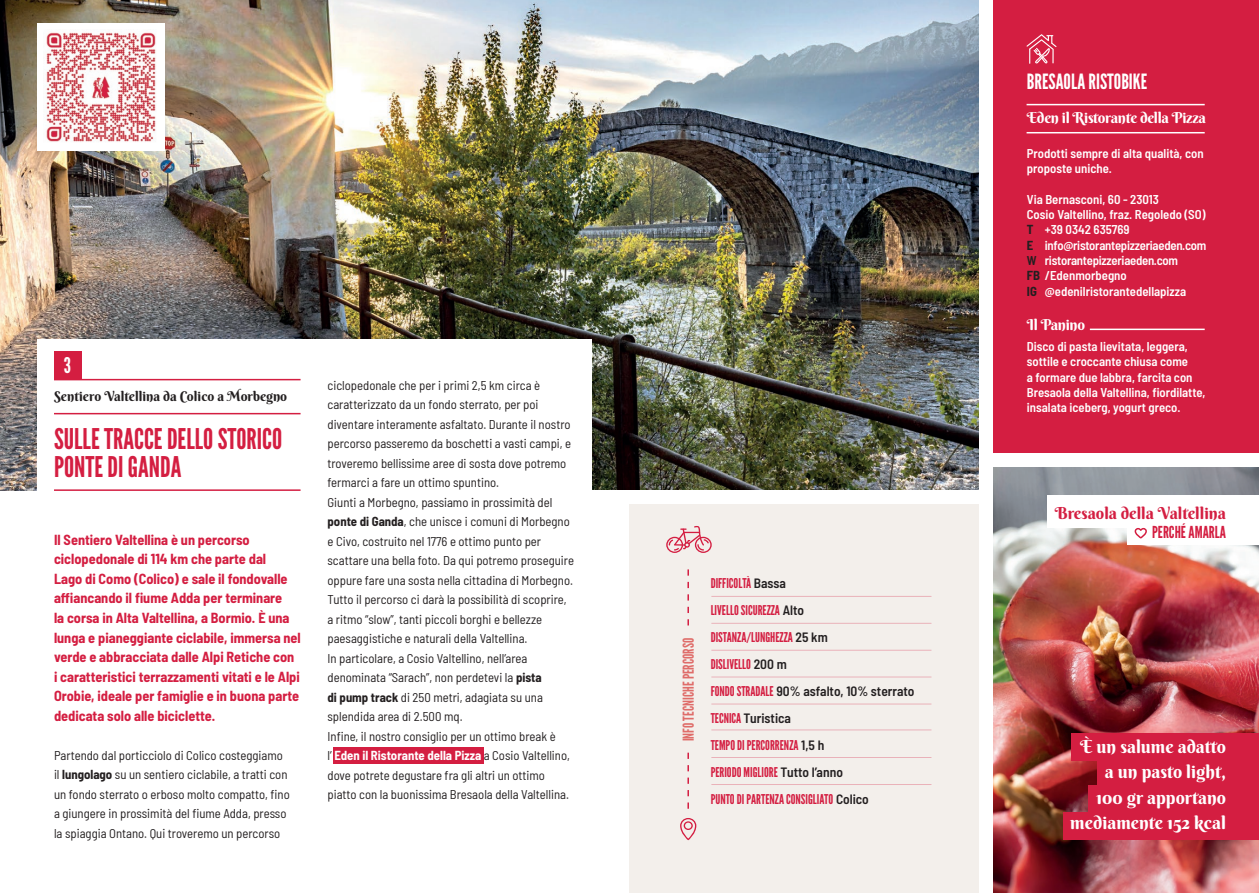
<style>
.page{position:relative;width:1259px;height:893px;background:#fff}
.page>*{position:absolute;margin:0;border:0;box-sizing:border-box;transform-origin:0 0}
.t1{font:28.5px/28.5px "League Gothic";color:#d41e41}
.t2{font:21.6px "League Gothic";color:#fff}
.t3{font:21px "League Gothic";color:#fff}
.t4{font:18px/25.5px "Berkshire Swash";color:#fff;text-align:center}
.t5{font:16.5px "Berkshire Swash";color:#d41e41}
.t6{font:16.5px "League Gothic";color:#d41e41}
.t7{font:15px "Berkshire Swash";letter-spacing:-.02em;color:#fff}
.t8{font:15px "League Gothic";color:#df6c69}
.t9{font:700 semi-condensed 14.25px/19.5px "Barlow";color:#d41e41}
.t10{font:13.5px/27px "League Gothic";color:#d41e41}
.t11{font:600 semi-condensed 13.5px "Barlow";color:#231f20}
.t12{font:13.5px "Berkshire Swash";color:#231f20}
.t13{font:semi-condensed 12.75px/19.5px "Barlow";color:#231f20}
.t14{font:600 semi-condensed 12.75px/15.3px "Barlow";color:#fff}
.t15{font:600 semi-condensed 12.75px "Barlow";letter-spacing:-.02em;color:#fff}
.s1{font-weight:700}
.s2{font-weight:700;color:#fff}
.s3{font-family:"Barlow";font-weight:600;font-stretch:semi-condensed;color:#231f20}
.s4{font-family:"League Gothic";font-weight:400;font-stretch:normal;color:#d41e41}
.s5{font-weight:700;color:#231f20}
.s6{color:#231f20}
</style>
<div class="page">
<img style="left:0;top:0;width:979px;height:491px">
<div style="left:38px;top:339px;width:554px;height:509px;background:#fff"></div>
<div style="left:333px;top:747px;width:150px;height:17px;background:#d41e41"></div>
<div style="left:629px;top:497px;width:356px;height:396px;background:#f3efeb"></div>
<img style="left:993px;top:467px;width:266px;height:426px">
<div style="left:1071px;top:734px;width:188px;height:27px;background:#d41e41"></div>
<div style="left:1088px;top:785px;width:171px;height:28px;background:#d41e41"></div>
<div style="left:1064px;top:812px;width:195px;height:27px;background:#d41e41"></div>
<div style="left:1097px;top:759px;width:162px;height:28px;background:#d41e41"></div>
<hr style="left:54px;top:413px;width:246px;height:1px;background:#d41e41">
<hr style="left:54px;top:379px;width:246px;height:1px;background:#d41e41">
<div style="left:54px;top:352px;width:27px;height:27px;background:#d41e41"></div>
<svg style="left:666px;top:526px;width:45px;height:27px"></svg>
<svg style="left:687px;top:753px;width:2px;height:56px"></svg>
<svg style="left:687px;top:569px;width:2px;height:56px"></svg>
<svg style="left:680px;top:818px;width:16px;height:22px"></svg>
<div style="left:986px;top:0;width:273px;height:460px;background:#d41e41"></div>
<hr style="left:711px;top:596px;width:220px;height:1px;background:#d41e41">
<hr style="left:711px;top:623px;width:220px;height:1px;background:#d41e41">
<hr style="left:711px;top:650px;width:220px;height:1px;background:#d41e41">
<hr style="left:711px;top:677px;width:220px;height:1px;background:#d41e41">
<hr style="left:711px;top:704px;width:220px;height:1px;background:#d41e41">
<hr style="left:711px;top:729px;width:220px;height:1px;background:#d41e41">
<hr style="left:711px;top:784px;width:220px;height:1px;background:#d41e41">
<hr style="left:711px;top:757px;width:220px;height:1px;background:#d41e41">
<svg style="left:1026px;top:34px;width:30px;height:30px"></svg>
<div style="left:979px;top:0;width:13px;height:893px;background:#fff"></div>
<div style="left:38px;top:23px;width:127px;height:128px;background:#fff"></div>
<img style="left:46px;top:32px;width:110px;height:110px">
<div style="left:988px;top:454px;width:271px;height:13px;background:#fff"></div>
<div style="left:1047px;top:496px;width:212px;height:32px;background:#fff"></div>
<div style="left:1127px;top:512px;width:132px;height:33px;background:#fff"></div>
<svg style="left:1134px;top:527px;width:13px;height:12px"></svg>
<hr style="left:1026px;top:104px;width:178px;height:1px;background:#fff">
<hr style="left:1026px;top:132px;width:178px;height:1px;background:#fff">
<hr style="left:1090px;top:329px;width:114px;height:1px;background:#fff">
<div style="left:589px;top:491px;width:392px;height:13px;background:#fff"></div>
<hr style="left:54px;top:489px;width:246px;height:2px;background:#d41e41">
<p class="t2" style="left:64px;top:352px;width:9px">3</p>
<p class="t12" style="left:54px;top:388px;width:235px">Sentiero Valtellina da Colico a Morbegno</p>
<p class="t1" style="left:54px;top:425px;width:230px">SULLE TRACCE DELLO STORICO<br>PONTE DI GANDA</p>
<p class="t9" style="left:54px;top:529px;width:248px">Il Sentiero Valtellina è un percorso ciclopedonale di 114 km che parte dal<br>Lago di Como (Colico) e sale il fondovalle affiancando il fiume Adda per terminare<br>la corsa in Alta Valtellina, a Bormio. È una lunga e pianeggiante ciclabile, immersa nel verde e abbracciata dalle Alpi Retiche con i caratteristici terrazzamenti vitati e le Alpi Orobie, ideale per famiglie e in buona parte dedicata solo alle biciclette.</p>
<p class="t13" style="left:54px;top:744px;width:237px">Partendo dal porticciolo di Colico costeggiamo il <span class="s1">lungolago</span> su un sentiero ciclabile, a tratti con un fondo sterrato o erboso molto compatto, fino a giungere in prossimità del fiume Adda, presso la spiaggia Ontano. Qui troveremo un percorso</p>
<p class="t13" style="left:327px;top:374px;width:245px">ciclopedonale che per i primi 2,5 km circa è caratterizzato da un fondo sterrato, per poi diventare interamente asfaltato. Durante il nostro percorso passeremo da boschetti a vasti campi, e troveremo bellissime aree di sosta dove potremo fermarci a fare un ottimo spuntino.</p>
<p class="t13" style="left:327px;top:491px;width:248px">Giunti a Morbegno, passiamo in prossimità del <span class="s1">ponte di Ganda</span>, che unisce i comuni di Morbegno e Civo, costruito nel 1776 e ottimo punto per scattare una bella foto. Da qui potremo proseguire oppure fare una sosta nella cittadina di Morbegno.</p>
<p class="t13" style="left:327px;top:589px;width:240px">Tutto il percorso ci darà la possibilità di scoprire, a ritmo “slow”, tanti piccoli borghi e bellezze paesaggistiche e naturali della Valtellina.<br>In particolare, a Cosio Valtellino, nell’area denominata “Sarach”, non perdetevi la <span class="s1">pista<br>di pump track</span> di 250 metri, adagiata su una splendida area di 2.500 mq.</p>
<p class="t13" style="left:327px;top:725px;width:244px">Infine, il nostro consiglio per un ottimo break è<br>l’ <span class="s2">Eden il Ristorante della Pizza</span> a Cosio Valtellino, dove potrete degustare fra gli altri un ottimo piatto con la buonissima Bresaola della Valtellina.</p>
<p class="t8" style="left:679px;top:741px;width:105px;rotate:-90deg">INFO TECNICHE PERCORSO</p>
<p class="t10" style="left:710px;top:570px;width:77px">DIFFICOLTÀ <span class="s3">Bassa</span></p>
<p class="t10" style="left:710px;top:597px;width:95px">LIVELLO SICUREZZA <span class="s3">Alto</span></p>
<p class="t10" style="left:710px;top:624px;width:119px">DISTANZA/LUNGHEZZA <span class="s3">25 km<br></span>DISLIVELLO <span class="s3">200 m</span></p>
<p class="t11" style="left:710px;top:681px;width:205px"><span class="s4">FONDO STRADALE</span> 90% asfalto, 10% sterrato</p>
<p class="t11" style="left:710px;top:708px;width:82px"><span class="s4">TECNICA</span> Turistica</p>
<p class="t10" style="left:710px;top:732px;width:134px">TEMPO DI PERCORRENZA <span class="s3">1,5 h<br></span>PERIODO MIGLIORE <span class="s3">Tutto l’anno</span></p>
<p class="t10" style="left:710px;top:786px;width:160px">PUNTO DI PARTENZA CONSIGLIATO <span class="s3">Colico</span></p>
<p class="t3" style="left:1027px;top:69px;width:122px">BRESAOLA RISTOBIKE</p>
<p class="t7" style="left:1027px;top:109px;width:181px">Eden il Ristorante della Pizza</p>
<p class="t14" style="left:1027px;top:145px;width:178px">Prodotti sempre di alta qualità, con proposte uniche.</p>
<p class="t14" style="left:1027px;top:191px;width:134px">Via Bernasconi, 60 - 23013</p>
<p class="t14" style="left:1027px;top:206px;width:180px">Cosio Valtellino, fraz. Regoledo (SO)<br><span class="s5">T</span> +39 0342 635769</p>
<p class="t15" style="left:1027px;top:236px;width:181px"><span class="s5">E</span> info@ristorantepizzeriaeden.com</p>
<p class="t15" style="left:1027px;top:251px;width:153px"><span class="s6">W</span> ristorantepizzeriaeden.com</p>
<p class="t14" style="left:1027px;top:267px;width:101px"><span class="s5">FB</span> /Edenmorbegno</p>
<p class="t14" style="left:1027px;top:282px;width:161px"><span class="s5">IG</span> @edenilristorantedellapizza</p>
<p class="t7" style="left:1027px;top:315px;width:60px">Il Panino</p>
<p class="t14" style="left:1027px;top:338px;width:180px">Disco di pasta lievitata, leggera, sottile e croccante chiusa come<br>a formare due labbra, farcita con Bresaola della Valtellina, fiordilatte, insalata iceberg, yogurt greco.</p>
<p class="t5" style="left:1054px;top:503px;width:173px">Bresaola della Valtellina</p>
<p class="t6" style="left:1152px;top:523px;width:75px">PERCHÉ AMARLA</p>
<p class="t4" style="left:1080px;top:733px;width:147px">È un salume adatto</p>
<p class="t4" style="left:1096px;top:759px;width:131px">a un pasto light,<br>100 gr apportano</p>
<p class="t4" style="left:1070px;top:810px;width:157px">mediamente 152 kcal</p>
</div>
